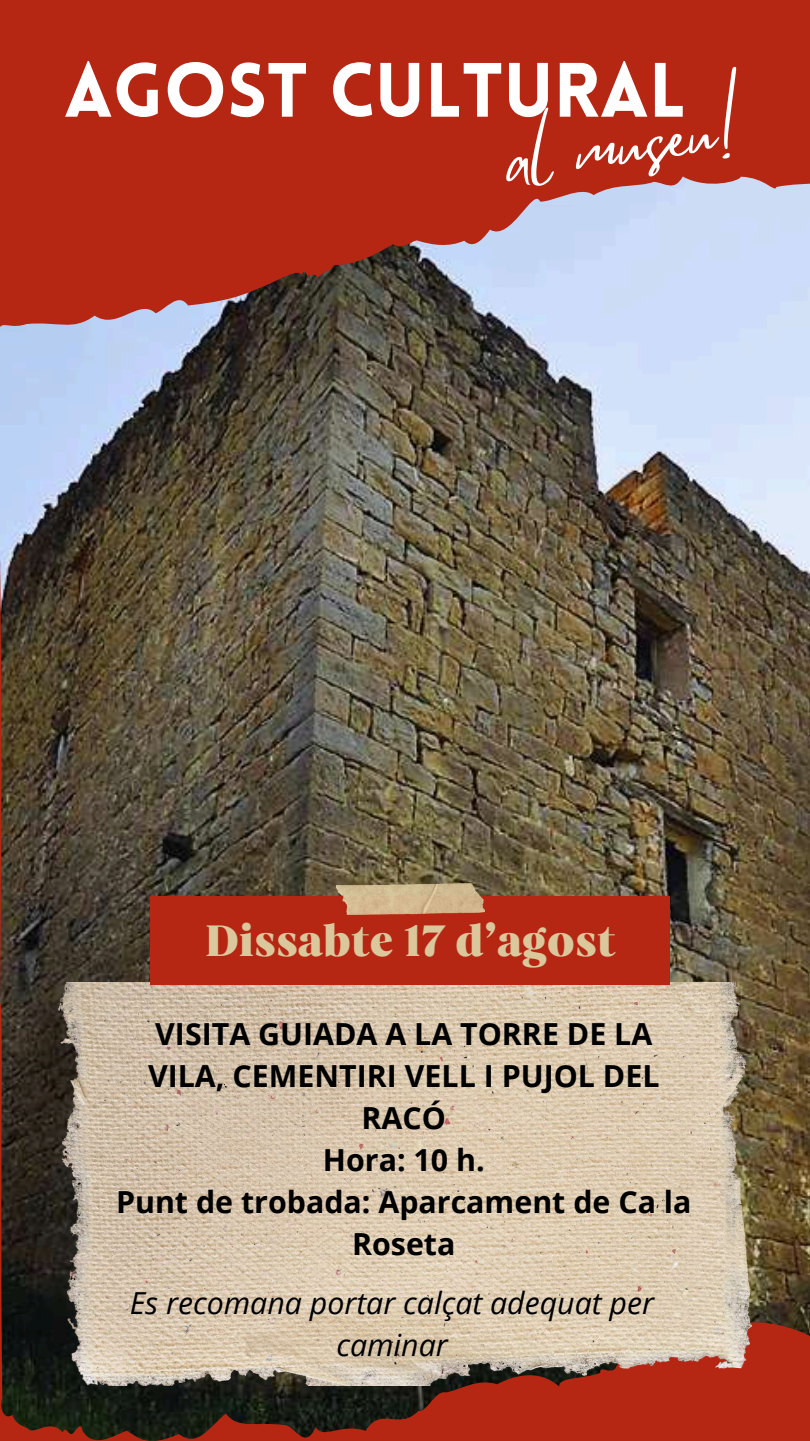
<style>
.page{position:relative;width:810px;height:1441px;background:#fff}
.page>*{position:absolute;margin:0;border:0;box-sizing:border-box;transform-origin:0 0}
.t1{font:900 75.2px "Lovelo";color:#fff}
.t2{font:67.3px "Mistrully";color:#fff}
.t3{font:44.9px "Carelia Upright";color:#dac79c}
.t4{font:700 30.4px/42px "Open Sans";color:#000;text-align:center}
.t5{font:italic 30.4px/42.4px "Open Sans";color:#000;text-align:center}
</style>
<div class="page">
<div style="left:0;top:0;width:810px;height:1440px;background:#b52613"></div>
<img style="left:0;top:176px;width:810px;height:1264px">
<img style="left:59px;top:982px;width:693px;height:402px">
<div style="left:151px;top:895px;width:519px;height:89px;background:#b52613"></div>
<img style="left:336px;top:883px;width:149px;height:30px">
<h1 class="t1" style="left:64px;top:60px;width:624px">AGOST CULTURAL</h1>
<h2 class="t2" style="left:496px;top:109px;width:248px;rotate:-9deg">al museu!</h2>
<h3 class="t3" style="left:205px;top:914px;width:412px">Dissabte 17 d’agost</h3>
<p class="t4" style="left:116px;top:1011px;width:577px">VISITA GUIADA A LA TORRE DE LA<br>VILA, CEMENTIRI VELL I PUJOL DEL<br>RACÓ<br>Hora: 10 h.<br>Punt de trobada: Aparcament de Ca la<br>Roseta</p>
<p class="t5" style="left:130px;top:1280px;width:526px">Es recomana portar calçat adequat per caminar</p>
</div>
